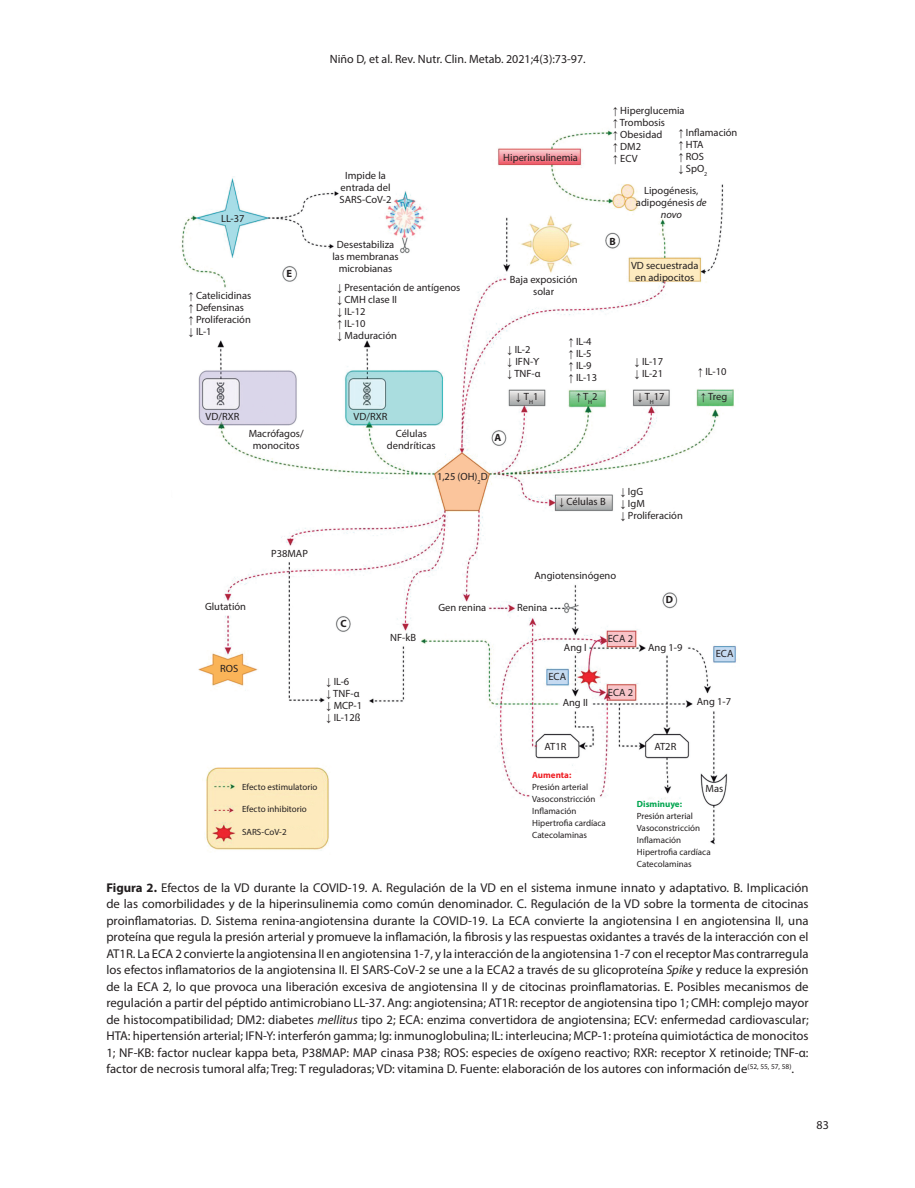
<style>
.page{position:relative;width:915px;height:1188px;background:#fff}
.page>*{position:absolute;margin:0;border:0;box-sizing:border-box;transform-origin:0 0}
.PIE_DE_FIGURAS{font:12.75px/16.5px "Myriad Pro";color:#231f20;text-align:justify}
.t1{font:12px "Myriad Pro";color:#231f20}
.FIGURAS{font:10.5px/12px "Myriad Pro";color:#231f20;text-align:center}
.FIGURAS-2{font:700 10.5px "Myriad Pro";color:#231f20}
.FIGURAS-3{font:9px "Myriad Pro";color:#231f20}
.FIGURAS-4{font:700 9px "Myriad Pro";color:#00a54f}
.FIGURAS-5{font:700 9px "Myriad Pro";color:#ee1d23}
.s1{font-family:"Arial"}
.s2{font-style:italic}
.s3{font-weight:700}
</style>
<div class="page">
<img style="left:181px;top:130px;width:556px;height:721px">
<p class="FIGURAS" style="left:221px;top:212px;width:25px">LL-37</p>
<p class="FIGURAS" style="left:188px;top:289px;width:64px"><span class="s1">↑</span> Catelicidinas</p>
<p class="FIGURAS" style="left:188px;top:301px;width:57px"><span class="s1">↑</span> Defensinas</p>
<p class="FIGURAS" style="left:188px;top:313px;width:64px"><span class="s1">↑</span> Proliferación</p>
<p class="FIGURAS" style="left:188px;top:325px;width:25px"><span class="s1">↓</span> IL-1</p>
<p class="FIGURAS-2" style="left:286px;top:267px;width:7px">E</p>
<p class="t1" style="left:329px;top:51px;width:257px">Niño D, et al. Rev. Nutr. Clin. Metab. 2021;4(3):73-97.</p>
<p class="FIGURAS" style="left:339px;top:169px;width:53px">Impide la entrada del<br>SARS-CoV-2</p>
<p class="FIGURAS" style="left:503px;top:151px;width:76px">Hiperinsulinemia</p>
<p class="FIGURAS" style="left:612px;top:104px;width:73px"><span class="s1">↑</span> Hiperglucemia</p>
<p class="FIGURAS" style="left:612px;top:116px;width:54px"><span class="s1">↑</span> Trombosis</p>
<p class="FIGURAS" style="left:612px;top:128px;width:51px"><span class="s1">↑</span> Obesidad</p>
<p class="FIGURAS" style="left:612px;top:140px;width:30px"><span class="s1">↑</span> DM2</p>
<p class="FIGURAS" style="left:612px;top:152px;width:26px"><span class="s1">↑</span> ECV</p>
<p class="FIGURAS" style="left:678px;top:127px;width:61px"><span class="s1">↑</span> Inflamación</p>
<p class="FIGURAS" style="left:678px;top:139px;width:27px"><span class="s1">↑</span> HTA</p>
<p class="FIGURAS" style="left:678px;top:151px;width:27px"><span class="s1">↑</span> ROS</p>
<p class="FIGURAS" style="left:678px;top:163px;width:30px"><span class="s1">↓</span> SpO<sub>2</sub></p>
<p class="FIGURAS" style="left:635px;top:184px;width:72px">Lipogénesis, adipogénesis <span class="s2">de novo</span></p>
<p class="FIGURAS" style="left:332px;top:239px;width:68px">Desestabiliza las membranas microbianas</p>
<p class="FIGURAS-2" style="left:609px;top:234px;width:8px">B</p>
<p class="FIGURAS" style="left:337px;top:281px;width:125px"><span class="s1">↓</span> Presentación de antígenos</p>
<p class="FIGURAS" style="left:337px;top:293px;width:61px"><span class="s1">↓</span> CMH clase II</p>
<p class="FIGURAS" style="left:337px;top:305px;width:30px"><span class="s1">↓</span> IL-12</p>
<p class="FIGURAS" style="left:337px;top:317px;width:30px"><span class="s1">↑</span> IL-10</p>
<p class="FIGURAS" style="left:337px;top:329px;width:61px"><span class="s1">↓</span> Maduración</p>
<p class="FIGURAS" style="left:509px;top:273px;width:69px">Baja exposición solar</p>
<p class="FIGURAS" style="left:507px;top:343px;width:25px"><span class="s1">↓</span> IL-2</p>
<p class="FIGURAS" style="left:507px;top:355px;width:34px"><span class="s1">↓</span> IFN-Υ</p>
<p class="FIGURAS" style="left:507px;top:367px;width:35px"><span class="s1">↓</span> TNF-α</p>
<p class="FIGURAS" style="left:568px;top:335px;width:25px"><span class="s1">↑</span> IL-4</p>
<p class="FIGURAS" style="left:568px;top:347px;width:25px"><span class="s1">↑</span> IL-5</p>
<p class="FIGURAS" style="left:568px;top:359px;width:25px"><span class="s1">↑</span> IL-9</p>
<p class="FIGURAS" style="left:568px;top:371px;width:30px"><span class="s1">↑</span> IL-13</p>
<p class="FIGURAS" style="left:631px;top:259px;width:69px">VD secuestrada en adipocitos</p>
<p class="FIGURAS" style="left:634px;top:356px;width:30px"><span class="s1">↓</span> IL-17</p>
<p class="FIGURAS" style="left:634px;top:368px;width:30px"><span class="s1">↓</span> IL-21</p>
<p class="FIGURAS" style="left:697px;top:365px;width:30px"><span class="s1">↑</span> IL-10</p>
<p class="FIGURAS" style="left:515px;top:390px;width:24px"><span class="s1">↓</span> T<sub>H</sub>1</p>
<p class="FIGURAS" style="left:576px;top:390px;width:23px"><span class="s1">↑</span> T<sub>H</sub>2</p>
<p class="FIGURAS" style="left:637px;top:390px;width:29px"><span class="s1">↓</span> T<sub>H</sub>17</p>
<p class="FIGURAS" style="left:700px;top:390px;width:28px"><span class="s1">↑</span> Treg</p>
<p class="FIGURAS" style="left:205px;top:411px;width:35px">VD/RXR</p>
<p class="FIGURAS" style="left:353px;top:411px;width:35px">VD/RXR</p>
<p class="FIGURAS" style="left:249px;top:428px;width:56px">Macrófagos/ monocitos</p>
<p class="FIGURAS" style="left:387px;top:428px;width:50px">Células dendríticas</p>
<p class="FIGURAS-2" style="left:494px;top:431px;width:8px">A</p>
<p class="FIGURAS" style="left:205px;top:600px;width:43px">Glutatión</p>
<p class="FIGURAS" style="left:220px;top:662px;width:20px">ROS</p>
<p class="FIGURAS" style="left:271px;top:547px;width:38px">P38MAP</p>
<p class="FIGURAS-2" style="left:340px;top:616px;width:8px">C</p>
<p class="FIGURAS" style="left:326px;top:676px;width:25px"><span class="s1">↓</span> IL-6</p>
<p class="FIGURAS" style="left:326px;top:688px;width:35px"><span class="s1">↓</span> TNF-α</p>
<p class="FIGURAS" style="left:326px;top:700px;width:38px"><span class="s1">↓</span> MCP-1</p>
<p class="FIGURAS" style="left:326px;top:712px;width:36px"><span class="s1">↓</span> IL-12ß</p>
<p class="FIGURAS-3" style="left:242px;top:781px;width:77px">Efecto estimulatorio</p>
<p class="FIGURAS-3" style="left:242px;top:804px;width:66px">Efecto inhibitorio</p>
<p class="FIGURAS-3" style="left:242px;top:827px;width:46px">SARS-CoV-2</p>
<p class="FIGURAS" style="left:390px;top:631px;width:27px">NF-kB</p>
<p class="FIGURAS" style="left:437px;top:470px;width:52px">1,25 (OH)<sub>2</sub>D</p>
<p class="FIGURAS" style="left:559px;top:496px;width:48px"><span class="s1">↓</span> Células B</p>
<p class="FIGURAS" style="left:620px;top:486px;width:24px"><span class="s1">↓</span> IgG</p>
<p class="FIGURAS" style="left:620px;top:498px;width:26px"><span class="s1">↓</span> IgM</p>
<p class="FIGURAS" style="left:620px;top:510px;width:64px"><span class="s1">↓</span> Proliferación</p>
<p class="FIGURAS" style="left:534px;top:570px;width:83px">Angiotensinógeno</p>
<p class="FIGURAS" style="left:438px;top:602px;width:49px">Gen renina</p>
<p class="FIGURAS" style="left:517px;top:602px;width:32px">Renina</p>
<p class="FIGURAS" style="left:563px;top:641px;width:24px">Ang I</p>
<p class="FIGURAS" style="left:548px;top:670px;width:19px">ECA</p>
<p class="FIGURAS" style="left:562px;top:697px;width:27px">Ang II</p>
<p class="FIGURAS" style="left:607px;top:632px;width:27px">ECA 2</p>
<p class="FIGURAS" style="left:607px;top:686px;width:27px">ECA 2</p>
<p class="FIGURAS-2" style="left:665px;top:593px;width:9px">D</p>
<p class="FIGURAS" style="left:648px;top:641px;width:36px">Ang 1-9</p>
<p class="FIGURAS" style="left:544px;top:740px;width:23px">AT1R</p>
<p class="FIGURAS" style="left:654px;top:740px;width:23px">AT2R</p>
<p class="FIGURAS" style="left:715px;top:647px;width:19px">ECA</p>
<p class="FIGURAS" style="left:696px;top:696px;width:36px">Ang 1-7</p>
<p class="FIGURAS-5" style="left:532px;top:769px;width:41px">Aumenta:</p>
<p class="FIGURAS-3" style="left:532px;top:781px;width:57px">Presión arterial</p>
<p class="FIGURAS-3" style="left:532px;top:793px;width:65px">Vasoconstricción</p>
<p class="FIGURAS-3" style="left:532px;top:805px;width:46px">Inflamación</p>
<p class="FIGURAS-3" style="left:532px;top:817px;width:75px">Hipertrofia cardíaca</p>
<p class="FIGURAS-3" style="left:532px;top:829px;width:56px">Catecolaminas</p>
<p class="FIGURAS" style="left:705px;top:783px;width:19px">Mas</p>
<p class="FIGURAS-4" style="left:636px;top:798px;width:47px">Disminuye:</p>
<p class="FIGURAS-3" style="left:636px;top:811px;width:57px">Presión arterial</p>
<p class="FIGURAS-3" style="left:636px;top:823px;width:65px">Vasoconstricción</p>
<p class="FIGURAS-3" style="left:636px;top:835px;width:46px">Inflamación</p>
<p class="FIGURAS-3" style="left:636px;top:847px;width:75px">Hipertrofia cardíaca</p>
<p class="FIGURAS-3" style="left:636px;top:859px;width:56px">Catecolaminas</p>
<p class="PIE_DE_FIGURAS" style="left:106px;top:879px;width:703px"><span class="s3">Figura 2.</span> Efectos de la VD durante la COVID-19. A. Regulación de la VD en el sistema inmune innato y adaptativo. B. Implicación de las comorbilidades y de la hiperinsulinemia como común denominador. C. Regulación de la VD sobre la tormenta de citocinas proinflamatorias. D. Sistema renina-angiotensina durante la COVID-19. La ECA convierte la angiotensina I en angiotensina II, una proteína que regula la presión arterial y promueve la inflamación, la fibrosis y las respuestas oxidantes a través de la interacción con el AT1R. La ECA 2 convierte la angiotensina II en angiotensina 1-7, y la interacción de la angiotensina 1-7 con el receptor Mas contrarregula los efectos inflamatorios de la angiotensina II. El SARS-CoV-2 se une a la ECA2 a través de su glicoproteína <span class="s2">Spike</span> y reduce la expresión de la ECA 2, lo que provoca una liberación excesiva de angiotensina II y de citocinas proinflamatorias. E. Posibles mecanismos de regulación a partir del péptido antimicrobiano LL-37. Ang: angiotensina; AT1R: receptor de angiotensina tipo 1; CMH: complejo mayor de histocompatibilidad; DM2: diabetes <span class="s2">mellitus</span> tipo 2; ECA: enzima convertidora de angiotensina; ECV: enfermedad cardiovascular; HTA: hipertensión arterial; IFN-Y: interferón gamma; Ig: inmunoglobulina; IL: interleucina; MCP-1: proteína quimiotáctica de monocitos 1; NF-KB: factor nuclear kappa beta, P38MAP: MAP cinasa P38; ROS: especies de oxígeno reactivo; RXR: receptor X retinoide; TNF-α: factor de necrosis tumoral alfa; Treg: T reguladoras; VD: vitamina D. Fuente: elaboración de los autores con información de<sup>(52,</sup> <sup>55,</sup> <sup>57,</sup> <sup>58)</sup>.</p>
<p class="t1" style="left:816px;top:1117px;width:14px">83</p>
</div>
